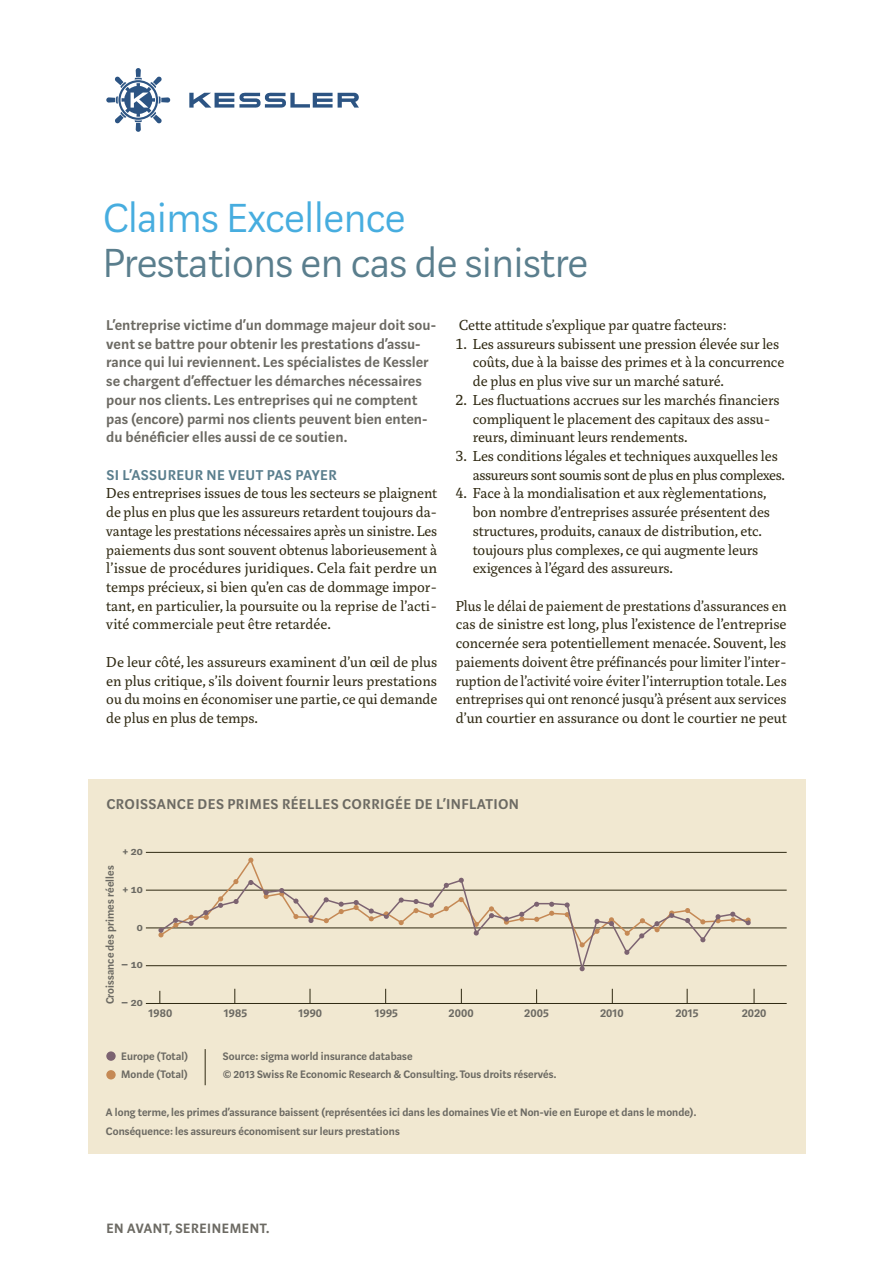
<style>
.page{position:relative;width:893px;height:1263px;background:#fff}
.page>*{position:absolute;margin:0;border:0;box-sizing:border-box;transform-origin:0 0}
.t1{font:300 45px "Marat Sans KS";letter-spacing:-.015em;color:#5a7e8d}
.t2{font:300 45px "Marat Sans KS";letter-spacing:-.015em;color:#47addf}
.t3{font:15.75px/18.8px "Marat KS";color:#2f2912}
.t4{font:600 15.75px/18.8px "Marat Sans KS";color:#6c6a63}
.t5{font:600 15.75px "Marat Sans KS";letter-spacing:.025em;color:#6c6a63}
.t6{font:600 15.75px "Marat Sans KS";letter-spacing:.025em;color:#5a7e8d}
.t7{font:600 15px "Marat Sans";letter-spacing:.04em;color:#6c6a63}
.t8{font:600 13.05px "Marat Sans";letter-spacing:.01em;color:#6c6a63}
.t9{font:600 12px/18.8px "Marat Sans";letter-spacing:.01em;color:#6c6a63}
</style>
<div class="page">
<div style="left:88px;top:779px;width:717px;height:374px;background:#f1e8d1"></div>
<hr style="left:205px;top:1049px;width:1px;height:36px;background:#2f2912">
<hr style="left:146px;top:1003px;width:641px;height:1px;background:#2f2912">
<hr style="left:146px;top:852px;width:641px;height:1px;background:#2f2912">
<hr style="left:146px;top:965px;width:641px;height:1px;background:#2f2912">
<hr style="left:146px;top:927px;width:641px;height:1px;background:#2f2912">
<hr style="left:146px;top:890px;width:641px;height:1px;background:#2f2912">
<svg style="left:234px;top:989px;width:1px;height:14px"></svg>
<svg style="left:310px;top:989px;width:1px;height:14px"></svg>
<svg style="left:385px;top:989px;width:1px;height:14px"></svg>
<svg style="left:461px;top:989px;width:1px;height:14px"></svg>
<svg style="left:536px;top:989px;width:1px;height:14px"></svg>
<svg style="left:612px;top:989px;width:1px;height:14px"></svg>
<svg style="left:754px;top:989px;width:1px;height:14px"></svg>
<svg style="left:687px;top:989px;width:1px;height:14px"></svg>
<svg style="left:159px;top:991px;width:1px;height:12px"></svg>
<div style="left:106px;top:1051px;width:10px;height:10px;background:#7c6371;border-radius:50%"></div>
<div style="left:106px;top:1070px;width:10px;height:9px;background:#c58955;border-radius:50%"></div>
<svg style="left:248px;top:857px;width:5px;height:6px"></svg>
<svg style="left:159px;top:878px;width:515px;height:94px"></svg>
<svg style="left:203px;top:910px;width:6px;height:10px"></svg>
<svg style="left:264px;top:890px;width:5px;height:9px"></svg>
<svg style="left:279px;top:888px;width:5px;height:8px"></svg>
<svg style="left:308px;top:915px;width:6px;height:8px"></svg>
<svg style="left:504px;top:916px;width:5px;height:9px"></svg>
<svg style="left:519px;top:912px;width:5px;height:9px"></svg>
<svg style="left:609px;top:917px;width:5px;height:9px"></svg>
<svg style="left:669px;top:908px;width:82px;height:34px"></svg>
<svg style="left:189px;top:92px;width:170px;height:16px"></svg>
<svg style="left:106px;top:68px;width:64px;height:64px"></svg>
<h1 class="t2" style="left:103px;top:195px;width:304px">Claims Excellence</h1>
<h1 class="t1" style="left:103px;top:240px;width:487px">Prestations en cas de sinistre</h1>
<p class="t4" style="left:106px;top:316px;width:331px">L’entreprise victime d’un dommage majeur doit sou&shy;vent se battre pour obtenir les prestations d’assu&shy;rance qui lui reviennent. Les spécialistes de Kessler se chargent d’effectuer les démarches nécessaires pour nos clients. Les entreprises qui ne comptent pas (encore) parmi nos clients peuvent bien enten&shy;du bénéficier elles aussi de ce soutien.</p>
<p class="t6" style="left:106px;top:466px;width:232px">SI L’ASSUREUR NE VEUT PAS PAYER</p>
<p class="t3" style="left:106px;top:484px;width:332px;text-align:justify">Des entreprises issues de tous les secteurs se plaignent de plus en plus que les assureurs retardent toujours da&shy;vantage les prestations nécessaires après un sinistre. Les paiements dus sont souvent obtenus laborieusement à l’issue de procédures juridiques. Cela fait perdre un temps précieux, si bien qu’en cas de dommage impor&shy;tant, en particulier, la poursuite ou la reprise de l’acti&shy;vité commerciale peut être retardée.</p>
<p class="t3" style="left:106px;top:653px;width:332px;text-align:justify">De leur côté, les assureurs examinent d’un œil de plus en plus critique, s’ils doivent fournir leurs prestations ou du moins en économiser une partie, ce qui demande de plus en plus de temps.</p>
<p class="t3" style="left:459px;top:316px;width:270px">Cette attitude s’explique par quatre facteurs:</p>
<p class="t3" style="left:473px;top:335px;width:313px;text-indent:-17px">1. Les assureurs subissent une pression élevée sur les coûts, due à la baisse des primes et à la concurrence de plus en plus vive sur un marché saturé.</p>
<p class="t3" style="left:473px;top:391px;width:308px;text-indent:-17px">2. Les fluctuations accrues sur les marchés financiers compliquent le placement des capitaux des assu&shy;reurs, diminuant leurs rendements.</p>
<p class="t3" style="left:473px;top:447px;width:314px;text-indent:-17px">3. Les conditions légales et techniques auxquelles les assureurs sont soumis sont de plus en plus complexes.</p>
<p class="t3" style="left:473px;top:484px;width:299px;text-indent:-17px">4. Face à la mondialisation et aux règlementations, bon nombre d’entreprises assurée présentent des structures, produits, canaux de distribution, etc. toujours plus complexes, ce qui augmente leurs exigences à l’égard des assureurs.</p>
<p class="t3" style="left:456px;top:596px;width:332px;text-align:justify">Plus le délai de paiement de prestations d’assurances en cas de sinistre est long, plus l’existence de l’entreprise concernée sera potentiellement menacée. Souvent, les paiements doivent être préfinancés pour limiter l’inter&shy;ruption de l’activité voire éviter l’interruption totale. Les entreprises qui ont renoncé jusqu’à présent aux services d’un courtier en assurance ou dont le courtier ne peut</p>
<p class="t5" style="left:106px;top:796px;width:414px">CROISSANCE DES PRIMES RÉELLES CORRIGÉE DE L’INFLATION</p>
<p class="t8" style="left:122px;top:844px;width:22px">+ 20</p>
<p class="t9" style="left:101px;top:1004px;width:140px;rotate:-90deg">Croissance des primes réelles</p>
<p class="t8" style="left:122px;top:882px;width:22px">+ 10</p>
<p class="t8" style="left:137px;top:920px;width:7px">0</p>
<p class="t8" style="left:121px;top:957px;width:23px">– 10</p>
<p class="t8" style="left:121px;top:995px;width:23px">– 20</p>
<p class="t8" style="left:149px;top:1006px;width:25px">1980</p>
<p class="t8" style="left:224px;top:1006px;width:25px">1985</p>
<p class="t8" style="left:298px;top:1006px;width:25px">1990</p>
<p class="t8" style="left:375px;top:1006px;width:25px">1995</p>
<p class="t8" style="left:449px;top:1006px;width:26px">2000</p>
<p class="t8" style="left:524px;top:1006px;width:26px">2005</p>
<p class="t8" style="left:600px;top:1006px;width:25px">2010</p>
<p class="t8" style="left:676px;top:1006px;width:24px">2015</p>
<p class="t8" style="left:742px;top:1006px;width:26px">2020</p>
<p class="t9" style="left:121px;top:1047px;width:68px">Europe (Total)<br>Monde (Total)</p>
<p class="t9" style="left:223px;top:1047px;width:335px">Source: sigma world insurance database<br>© 2013 Swiss Re Economic Research &amp; Consulting. Tous droits réservés.</p>
<p class="t9" style="left:106px;top:1103px;width:592px">A long terme, les primes d’assurance baissent (représentées ici dans les domaines Vie et Non-vie en Europe et dans le monde).<br>Conséquence: les assureurs économisent sur leurs prestations</p>
<p class="t7" style="left:106px;top:1221px;width:165px">EN AVANT, SEREINEMENT.</p>
</div>
